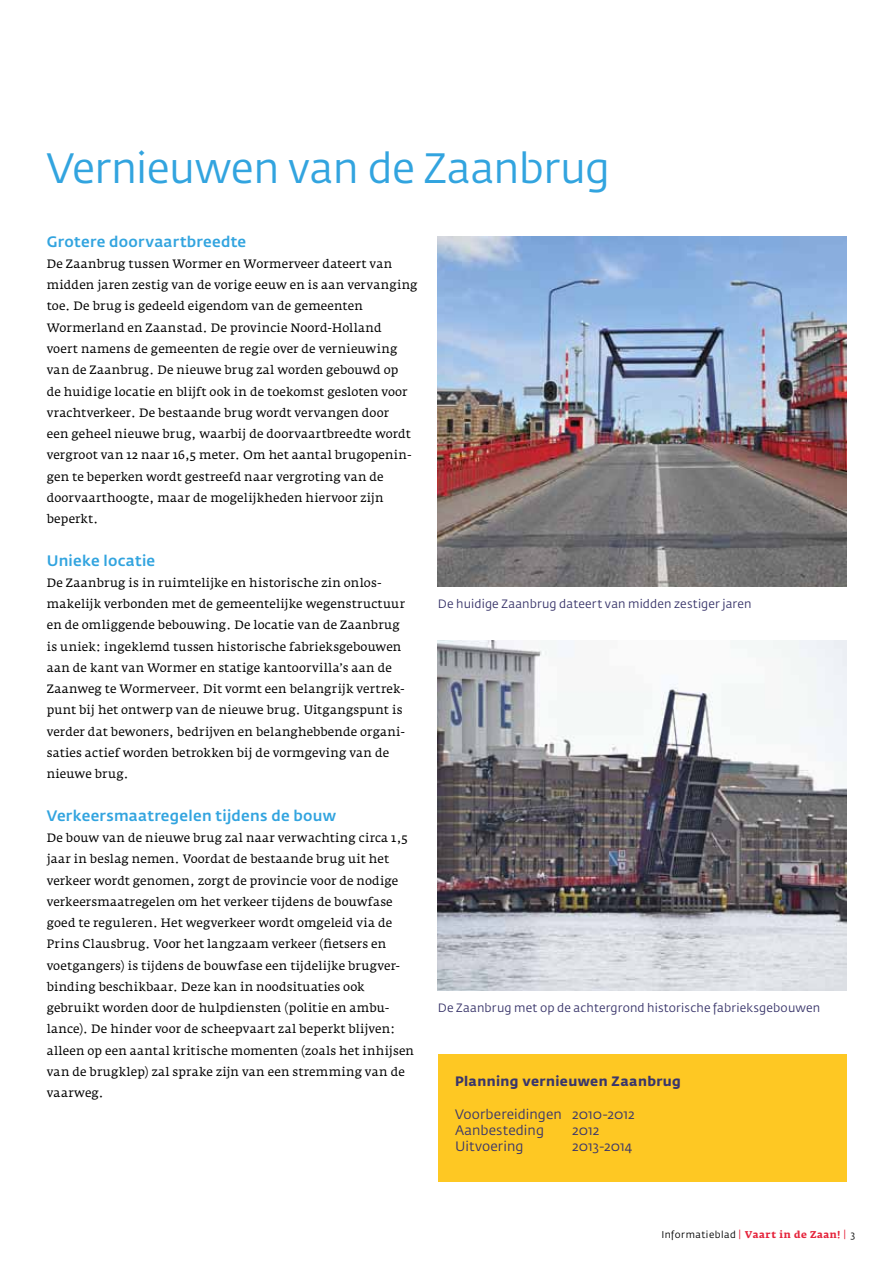
<style>
.page{position:relative;width:893px;height:1263px;background:#fff}
.page>*{position:absolute;margin:0;border:0;box-sizing:border-box;transform-origin:0 0}
.t1{font:42px "Fedra Sans Std";letter-spacing:-.01em;color:#32a4df}
.t2{font:500 15px "Fedra Sans Std";letter-spacing:.02em;color:#32a4df}
.t3{font:13.5px/16.2px "Fedra Sans Std";letter-spacing:.005em;color:#3a366b}
.t4{font:700 13.5px "Fedra Sans Std";letter-spacing:.03em;color:#3a366b}
.t5{font:12px/21.3px "Fedra Serif A Std";letter-spacing:.01em;color:#000}
.t6{font:12px "Fedra Sans Std";letter-spacing:.01em;color:#3a366b}
.t7{font:9.75px "Fedra Sans Std";letter-spacing:.05em;color:#000}
.s1{font-family:"Fedra Serif A Std";font-weight:600;color:#e5233b}
.s2{font-family:"Fedra Serif A Std";font-weight:700;color:#e5233b}
</style>
<div class="page">
<img style="left:438px;top:641px;width:408px;height:350px">
<img style="left:438px;top:237px;width:408px;height:350px">
<div style="left:438px;top:1054px;width:408px;height:128px;background:#fec823"></div>
<h1 class="t1" style="left:47px;top:143px;width:565px">Vernieuwen van de Zaanbrug</h1>
<p class="t2" style="left:47px;top:232px;width:201px">Grotere doorvaartbreedte</p>
<p class="t5" style="left:47px;top:253px;width:372px">De Zaanbrug tussen Wormer en Wormerveer dateert van midden jaren zestig van de vorige eeuw en is aan vervanging toe. De brug is gedeeld eigendom van de gemeenten Wormerland en Zaanstad. De provincie Noord-Holland<br>voert namens de gemeenten de regie over de vernieuwing van de Zaanbrug. De nieuwe brug zal worden gebouwd op<br>de huidige locatie en blijft ook in de toekomst gesloten voor vrachtverkeer. De bestaande brug wordt vervangen door<br>een geheel nieuwe brug, waarbij de doorvaartbreedte wordt vergroot van 12 naar 16,5 meter. Om het aantal brugopenin&shy;gen te beperken wordt gestreefd naar vergroting van de doorvaarthoogte, maar de mogelijkheden hiervoor zijn beperkt.</p>
<p class="t2" style="left:47px;top:551px;width:110px">Unieke locatie</p>
<p class="t5" style="left:47px;top:572px;width:360px">De Zaanbrug is in ruimtelijke en historische zin onlos&shy;makelijk verbonden met de gemeentelijke wegenstructuur en de omliggende bebouwing. De locatie van de Zaanbrug is uniek: ingeklemd tussen historische fabrieksgebouwen aan de kant van Wormer en statige kantoorvilla’s aan de Zaanweg te Wormerveer. Dit vormt een belangrijk vertrek&shy;punt bij het ontwerp van de nieuwe brug. Uitgangspunt is verder dat bewoners, bedrijven en belanghebbende organi&shy;saties actief worden betrokken bij de vormgeving van de nieuwe brug.</p>
<p class="t2" style="left:47px;top:806px;width:291px">Verkeersmaatregelen tijdens de bouw</p>
<p class="t5" style="left:47px;top:827px;width:369px">De bouw van de nieuwe brug zal naar verwachting circa 1,5 jaar in beslag nemen. Voordat de bestaande brug uit het verkeer wordt genomen, zorgt de provincie voor de nodige verkeersmaatregelen om het verkeer tijdens de bouwfase goed te reguleren. Het wegverkeer wordt omgeleid via de Prins Clausbrug. Voor het langzaam verkeer (fietsers en voetgangers) is tijdens de bouwfase een tijdelijke brugver&shy;binding beschikbaar. Deze kan in noodsituaties ook gebruikt worden door de hulpdiensten (politie en ambu&shy;lance). De hinder voor de scheepvaart zal beperkt blijven: alleen op een aantal kritische momenten (zoals het inhijsen van de brugklep) zal sprake zijn van een stremming van de vaarweg.</p>
<p class="t6" style="left:438px;top:597px;width:315px">De huidige Zaanbrug dateert van midden zestiger jaren</p>
<p class="t6" style="left:438px;top:1000px;width:384px">De Zaanbrug met op de achtergrond historische fabrieksgebouwen</p>
<p class="t4" style="left:455px;top:1073px;width:227px">Planning vernieuwen Zaanbrug</p>
<p class="t3" style="left:455px;top:1106px;width:181px">Voorbereidingen 2010-2012<br>Aanbesteding</p>
<p class="t3" style="left:572px;top:1122px;width:29px">2012</p>
<p class="t3" style="left:455px;top:1138px;width:70px">Uitvoering</p>
<p class="t3" style="left:572px;top:1138px;width:62px">2013-2014</p>
<p class="t7" style="left:661px;top:1229px;width:195px">Informatieblad <span class="s1">|</span> <span class="s2">Vaart in de Zaan!</span> <span class="s1">|</span> 3</p>
</div>
